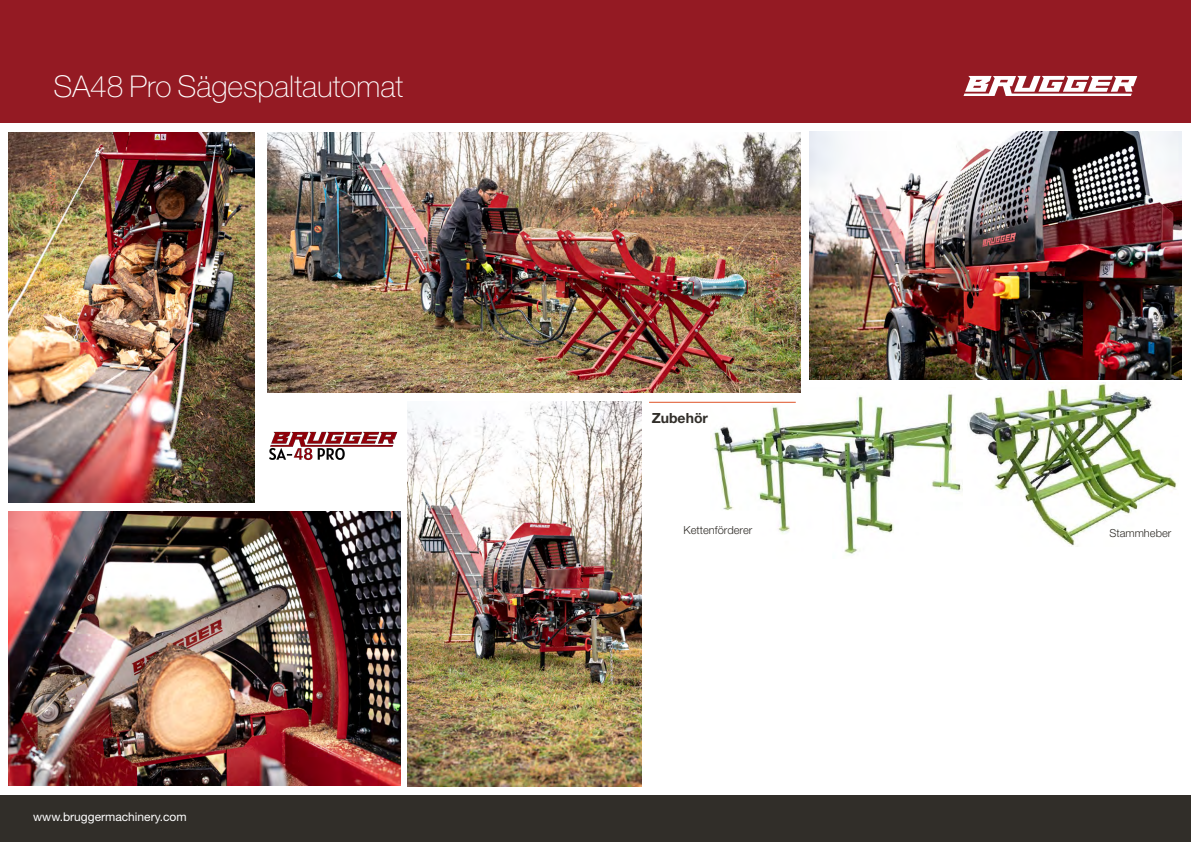
<style>
.page{position:relative;width:1191px;height:842px;background:#fff}
.page>*{position:absolute;margin:0;border:0;box-sizing:border-box;transform-origin:0 0}
.t1{font:100 30px "Helvetica Neue LT Std";color:#fff}
.t2{font:700 14px "Helvetica Neue LT Std";color:#312e29}
.t3{font:12px "Helvetica Neue LT Std";color:#fff}
.t4{font:300 11.1px "Helvetica Neue LT Std";color:#312e29}
</style>
<div class="page">
<div style="left:1px;top:0;width:1189px;height:123px;background:#941a23"></div>
<img style="left:968px;top:383px;width:209px;height:163px">
<img style="left:710px;top:388px;width:252px;height:166px">
<div style="left:0;top:795px;width:1191px;height:47px;background:#312e29"></div>
<svg style="left:963px;top:76px;width:174px;height:20px"></svg>
<hr style="left:649px;top:402px;width:146px;height:1px;background:#df5327">
<img style="left:407px;top:401px;width:234px;height:385px">
<img style="left:9px;top:511px;width:392px;height:274px">
<img style="left:809px;top:132px;width:372px;height:248px">
<img style="left:267px;top:133px;width:533px;height:259px">
<img style="left:9px;top:133px;width:246px;height:369px">
<img style="left:269px;top:431px;width:129px;height:29px">
<h1 class="t1" style="left:54px;top:70px;width:351px">SA48 Pro Sägespaltautomat</h1>
<p class="t3" style="left:33px;top:809px;width:155px">www.bruggermachinery.com</p>
<p class="t2" style="left:651px;top:410px;width:58px">Zubehör</p>
<p class="t4" style="left:683px;top:523px;width:70px">Kettenförderer</p>
<p class="t4" style="left:1109px;top:526px;width:63px">Stammheber</p>
</div>
